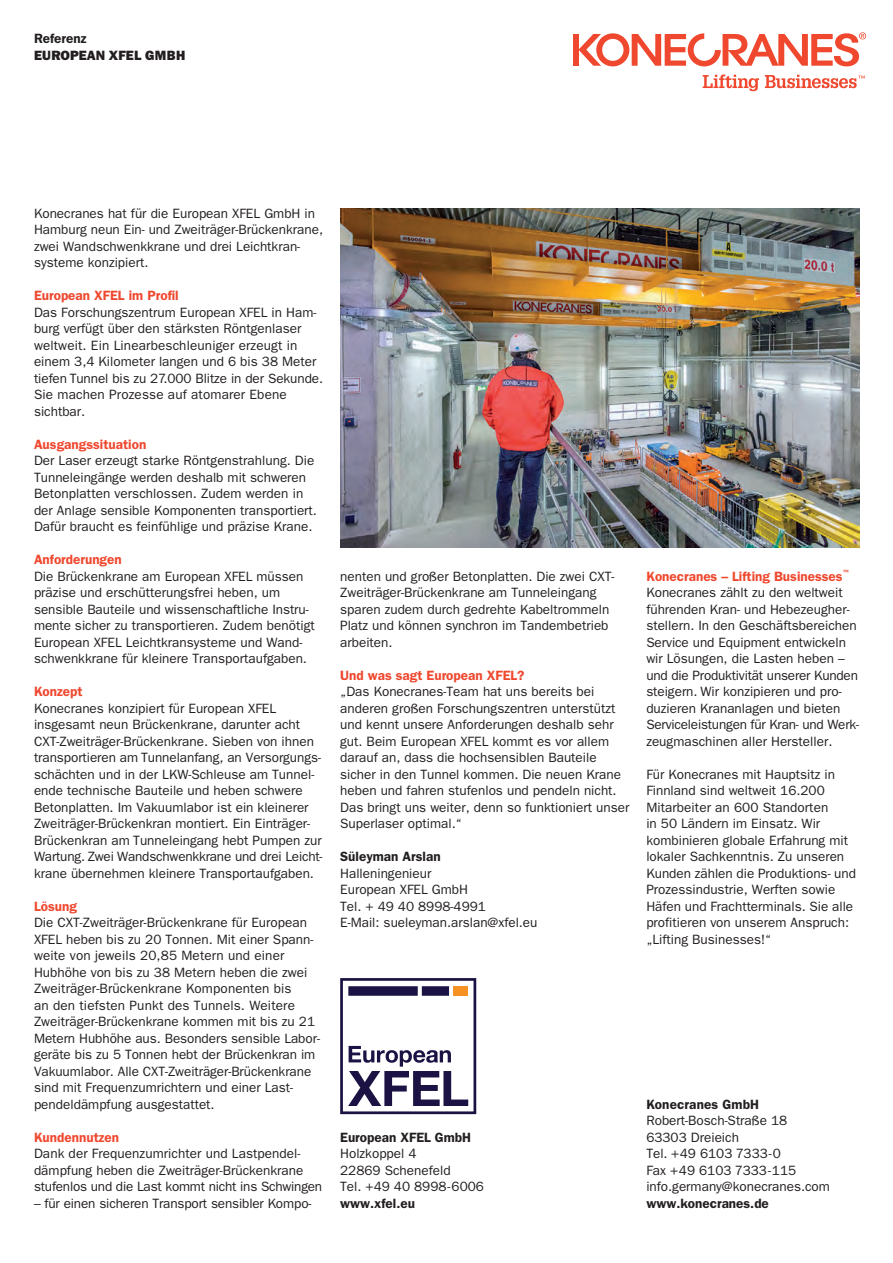
<style>
.page{position:relative;width:893px;height:1263px;background:#fff}
.page>*{position:absolute;margin:0;border:0;box-sizing:border-box;transform-origin:0 0}
.Body_copy__9_11{font:13.5px/16.5px "ITC Franklin Gothic Std";color:#231f20}
.Sub_heading__9_11_ro{font:600 13.5px "ITC Franklin Gothic Std";color:#ef482f}
.Body_copy__9_11-2{font:600 13.5px "ITC Franklin Gothic Std";color:#231f20}
.t1{font:13.5px "ITC Franklin Gothic Std Hvy";letter-spacing:.015em;color:#231f20}
.Sub_heading__9_11_ro-2{font:600 6.15px "ITC Franklin Gothic Std";color:#ef482f}
</style>
<div class="page">
<svg style="left:340px;top:978px;width:136px;height:136px"></svg>
<div style="left:453px;top:986px;width:15px;height:10px;background:#f69124"></div>
<img style="left:340px;top:208px;width:519px;height:340px">
<div style="left:573px;top:34px;width:6px;height:32px;background:#ef482f"></div>
<svg style="left:579px;top:32px;width:287px;height:34px"></svg>
<svg style="left:703px;top:74px;width:56px;height:17px"></svg>
<svg style="left:765px;top:75px;width:100px;height:13px"></svg>
<p class="Body_copy__9_11-2" style="left:34px;top:31px;width:54px">Referenz</p>
<p class="t1" style="left:34px;top:47px;width:153px">EUROPEAN XFEL GMBH</p>
<p class="Body_copy__9_11" style="left:34px;top:205px;width:291px">Konecranes hat für die European XFEL GmbH in Hamburg neun Ein- und Zweiträger-Brückenkrane, zwei Wandschwenkkrane und drei Leichtkran&shy;systeme konzipiert.</p>
<p class="Sub_heading__9_11_ro" style="left:34px;top:288px;width:146px">European XFEL im Profil</p>
<p class="Body_copy__9_11" style="left:34px;top:304px;width:291px">Das Forschungszentrum European XFEL in Ham&shy;burg verfügt über den stärksten Röntgenlaser weltweit. Ein Linearbeschleuniger erzeugt in einem 3,4 Kilometer langen und 6 bis 38 Meter tiefen Tunnel bis zu 27.000 Blitze in der Sekunde.<br>Sie machen Prozesse auf atomarer Ebene sichtbar.</p>
<p class="Sub_heading__9_11_ro" style="left:34px;top:436px;width:114px">Ausgangssituation</p>
<p class="Body_copy__9_11" style="left:34px;top:452px;width:284px">Der Laser erzeugt starke Röntgenstrahlung. Die Tunneleingänge werden deshalb mit schweren Betonplatten verschlossen. Zudem werden in der Anlage sensible Komponenten transportiert.<br>Dafür braucht es feinfühlige und präzise Krane.</p>
<p class="Sub_heading__9_11_ro" style="left:34px;top:551px;width:89px">Anforderungen</p>
<p class="Body_copy__9_11" style="left:34px;top:568px;width:282px">Die Brückenkrane am European XFEL müssen präzise und erschütterungsfrei heben, um sensible Bauteile und wissenschaftliche Instru&shy;mente sicher zu transportieren. Zudem benötigt European XFEL Leichtkransysteme und Wand&shy;schwenkkrane für kleinere Transportaufgaben.</p>
<p class="Sub_heading__9_11_ro" style="left:34px;top:683px;width:50px">Konzept</p>
<p class="Body_copy__9_11" style="left:34px;top:700px;width:290px">Konecranes konzipiert für European XFEL insgesamt neun Brückenkrane, darunter acht CXT-Zweiträger-Brückenkrane. Sieben von ihnen transportieren am Tunnelanfang, an Versorgungs&shy;schächten und in der LKW-Schleuse am Tunnel&shy;ende technische Bauteile und heben schwere Betonplatten. Im Vakuumlabor ist ein kleinerer Zweiträger-Brückenkran montiert. Ein Einträger-Brückenkran am Tunneleingang hebt Pumpen zur Wartung. Zwei Wandschwenkkrane und drei Leicht&shy;krane übernehmen kleinere Transportaufgaben.</p>
<p class="Sub_heading__9_11_ro" style="left:34px;top:898px;width:44px">Lösung</p>
<p class="Body_copy__9_11" style="left:34px;top:914px;width:287px">Die CXT-Zweiträger-Brückenkrane für European XFEL heben bis zu 20 Tonnen. Mit einer Spann&shy;weite von jeweils 20,85 Metern und einer Hubhöhe von bis zu 38 Metern heben die zwei Zweiträger-Brückenkrane Komponenten bis<br>an den tiefsten Punkt des Tunnels. Weitere Zweiträger-Brückenkrane kommen mit bis zu 21<br>Metern Hubhöhe aus. Besonders sensible Labor&shy;geräte bis zu 5 Tonnen hebt der Brückenkran im Vakuumlabor. Alle CXT-Zweiträger-Brückenkrane sind mit Frequenzumrichtern und einer Last&shy;pendeldämpfung ausgestattet.</p>
<p class="Sub_heading__9_11_ro" style="left:34px;top:1129px;width:87px">Kundennutzen</p>
<p class="Body_copy__9_11" style="left:34px;top:1145px;width:290px">Dank der Frequenzumrichter und Lastpendel&shy;dämpfung heben die Zweiträger-Brückenkrane stufenlos und die Last kommt nicht ins Schwingen</p>
<p class="Body_copy__9_11" style="left:34px;top:1195px;width:279px">– für einen sicheren Transport sensibler Kompo-</p>
<p class="Body_copy__9_11" style="left:340px;top:568px;width:276px">nenten und großer Betonplatten. Die zwei CXT-Zweiträger-Brückenkrane am Tunneleingang sparen zudem durch gedrehte Kabeltrommeln Platz und können synchron im Tandembetrieb arbeiten.</p>
<p class="Sub_heading__9_11_ro" style="left:340px;top:667px;width:186px">Und was sagt European XFEL?</p>
<p class="Body_copy__9_11" style="left:340px;top:683px;width:291px">„Das Konecranes-Team hat uns bereits bei anderen großen Forschungszentren unterstützt und kennt unsere Anforderungen deshalb sehr gut. Beim European XFEL kommt es vor allem darauf an, dass die hochsensiblen Bauteile sicher in den Tunnel kommen. Die neuen Krane heben und fahren stufenlos und pendeln nicht.<br>Das bringt uns weiter, denn so funktioniert unser Superlaser optimal.“</p>
<p class="Body_copy__9_11-2" style="left:340px;top:848px;width:102px">Süleyman Arslan</p>
<p class="Body_copy__9_11" style="left:340px;top:865px;width:93px">Halleningenieur</p>
<p class="Body_copy__9_11" style="left:340px;top:881px;width:129px">European XFEL GmbH</p>
<p class="Body_copy__9_11" style="left:340px;top:898px;width:147px">Tel. + 49 40 8998-4991</p>
<p class="Body_copy__9_11" style="left:340px;top:914px;width:199px">E-Mail: sueleyman.arslan@xfel.eu</p>
<p class="Sub_heading__9_11_ro-2" style="left:843px;top:568px;width:8px">™</p>
<p class="Body_copy__9_11" style="left:646px;top:584px;width:214px">Konecranes zählt zu den weltweit führenden Kran- und Hebezeugher&shy;stellern. In den Geschäftsbereichen Service und Equipment entwickeln wir Lösungen, die Lasten heben – und die Produktivität unserer Kunden steigern. Wir konzipieren und pro&shy;duzieren Krananlagen und bieten Serviceleistungen für Kran- und Werk&shy;zeugmaschinen aller Hersteller.</p>
<p class="Body_copy__9_11" style="left:646px;top:766px;width:211px">Für Konecranes mit Hauptsitz in<br>Finnland sind weltweit 16.200<br>Mitarbeiter an 600 Standorten<br>in 50 Ländern im Einsatz. Wir kombinieren globale Erfahrung mit lokaler Sachkenntnis. Zu unseren<br>Kunden zählen die Produktions- und<br>Prozessindustrie, Werften sowie<br>Häfen und Frachtterminals. Sie alle profitieren von unserem Anspruch: „Lifting Businesses!“</p>
<p class="Sub_heading__9_11_ro" style="left:646px;top:568px;width:198px">Konecranes – Lifting Businesses</p>
<p class="Body_copy__9_11-2" style="left:340px;top:1129px;width:132px">European XFEL GmbH</p>
<p class="Body_copy__9_11" style="left:340px;top:1145px;width:78px">Holzkoppel 4</p>
<p class="Body_copy__9_11" style="left:340px;top:1162px;width:112px">22869 Schenefeld</p>
<p class="Body_copy__9_11" style="left:340px;top:1178px;width:145px">Tel. +49 40 8998-6006</p>
<p class="Body_copy__9_11-2" style="left:340px;top:1195px;width:76px">www.xfel.eu</p>
<p class="Body_copy__9_11-2" style="left:646px;top:1096px;width:114px">Konecranes GmbH</p>
<p class="Body_copy__9_11" style="left:646px;top:1112px;width:185px">Robert-Bosch-Straße 18<br>63303 Dreieich<br>Tel. +49 6103 7333-0<br>Fax +49 6103 7333-115 info.germany@konecranes.com</p>
<p class="Body_copy__9_11-2" style="left:646px;top:1195px;width:124px">www.konecranes.de</p>
</div>
